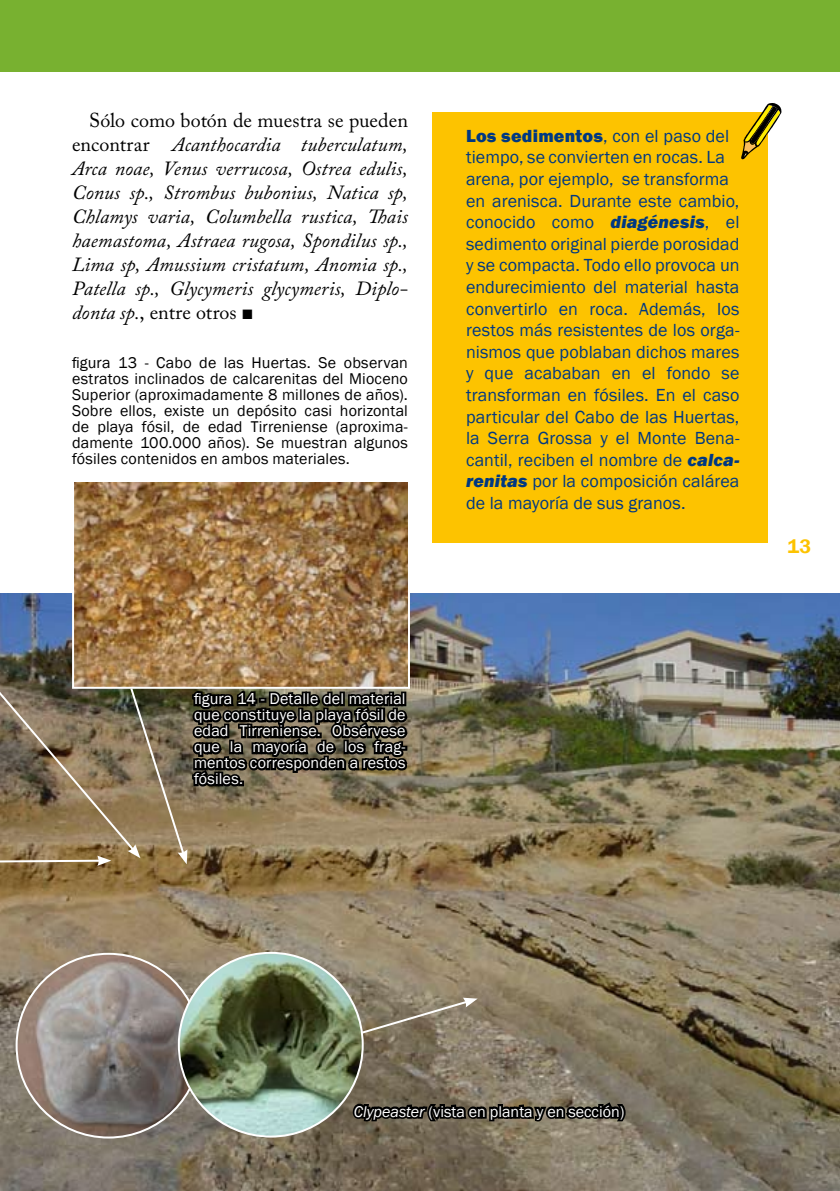
<style>
.page{position:relative;width:840px;height:1191px;background:#fff}
.page>*{position:absolute;margin:0;border:0;box-sizing:border-box;transform-origin:0 0}
.t1{font:italic 20px/24px "Adobe Caslon Pro";letter-spacing:.005em;color:#000;text-align:justify}
.t2{font:600 20px "Franklin Gothic";color:#fdc300}
.t3{font:18px/21.6px "Franklin Gothic";letter-spacing:.005em;color:#003882}
.t4{font:16px/16px "Franklin Gothic";letter-spacing:.01em;color:#000;text-align:justify}
.t5{font:16px/16px "Franklin Gothic";letter-spacing:.01em;color:#fff;text-align:justify}
.s1{font-style:normal}
.s2{font-family:"Franklin Gothic";font-style:normal}
.s3{font-weight:800}
.s4{font-weight:800;font-style:italic}
.s5{font-style:italic}
</style>
<div class="page">
<div style="left:0;top:0;width:839px;height:72px;background:#78b130"></div>
<div style="left:432px;top:112px;width:335px;height:430px;background:#fdc300"></div>
<svg style="left:741px;top:103px;width:40px;height:56px"></svg>
<img style="left:0;top:593px;width:839px;height:598px">
<svg style="left:349px;top:1098px;width:278px;height:81px;background:#6b6251"></svg>
<img style="left:75px;top:482px;width:332px;height:154px">
<div style="left:72px;top:479px;width:338px;height:210px;border:2px solid #fff"></div>
<img style="left:17px;top:953px;width:183px;height:184px">
<img style="left:179px;top:952px;width:183px;height:184px;border-radius:92px">
<svg style="left:359px;top:997px;width:118px;height:38px;background:#8e836f"></svg>
<img style="left:0;top:636px;width:410px;height:230px">
<p class="t1" style="left:72px;top:108px;width:337px;text-indent:17px"><span class="s1">Sólo como botón de muestra se pueden encontrar</span> Acanthocardia tuberculatum, Arca noae, Venus verrucosa, Ostrea edulis, Conus sp., Strombus bubonius, Natica sp, Chlamys varia, Columbella rustica, Thais haemastoma, Astraea rugosa, Spondilus sp., Lima sp, Amussium cristatum, Anomia sp., Patella sp., Glycymeris glycymeris, Diplo&shy;donta sp.<span class="s1">, entre otros</span> <span class="s2">■</span></p>
<p class="t4" style="left:72px;top:354px;width:337px">figura 13 - Cabo de las Huertas. Se observan estratos inclinados de calcarenitas del Mioceno Superior (aproximadamente 8 millones de años).<br>Sobre ellos, existe un depósito casi horizontal de playa fósil, de edad Tirreniense (aproxima&shy;damente 100.000 años). Se muestran algunos fósiles contenidos en ambos materiales.</p>
<p class="t5" style="left:194px;top:691px;width:213px">figura 14 - Detalle del material que constituye la playa fósil de edad Tirreniense. Obsérvese que la mayoría de los frag&shy;mentos corresponden a restos fósiles.</p>
<p class="t3" style="left:466px;top:125px;width:275px"><span class="s3">Los sedimentos</span>, con el paso del tiempo, se convierten en rocas. La arena, por ejemplo, se transforma en arenisca. Durante este cambio, conocido como <span class="s4">diagénesis</span>, el sedimento original pierde porosidad y se compacta. Todo ello provoca un endurecimiento del material hasta convertirlo en roca. Además, los restos más resistentes de los orga&shy;nismos que poblaban dichos mares y que acababan en el fondo se transforman en fósiles. En el caso particular del Cabo de las Huertas, la Serra Grossa y el Monte Bena&shy;cantil, reciben el nombre de <span class="s4">calca&shy;renitas</span> por la composición calárea de la mayoría de sus granos.</p>
<p class="t2" style="left:787px;top:534px;width:25px">13</p>
<p class="t5" style="left:353px;top:1103px;width:272px"><span class="s5">Clypeaster</span> (vista en planta y en sección)</p>
</div>
